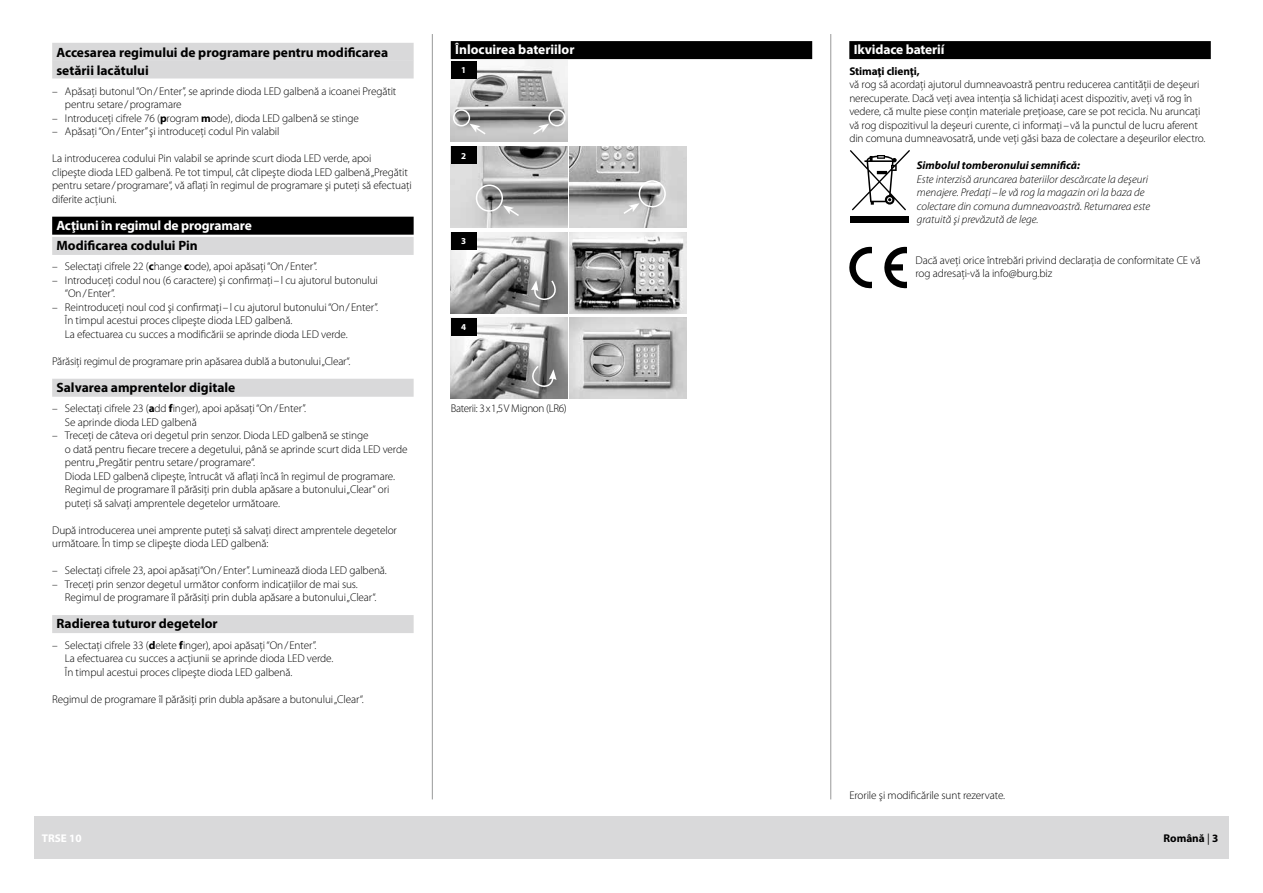
<style>
.page{position:relative;width:1263px;height:893px;background:#fff}
.page>*{position:absolute;margin:0;border:0;box-sizing:border-box;transform-origin:0 0}
.t1{font:700 13.5px/17.2px "Myriad Pro";color:#000}
.t2{font:700 13.5px "Myriad Pro";letter-spacing:-.01em;color:#fff}
.t3{font:300 11.25px/13.5px "Myriad Pro";letter-spacing:-.01em;color:#000}
.t4{font:italic 300 11.25px/13.5px "Myriad Pro";color:#000}
.t5{font:italic 700 11.25px "Myriad Pro";color:#000}
.t6{font:300 11.25px "Myriad Pro";letter-spacing:-.03em;color:#000}
.t7{font:700 11.25px "Myriad Pro";letter-spacing:-.01em;color:#000}
.t8{font:700 11.25px "Myriad Pro";color:#fff}
.t9{font:700 9px "Myriad Pro";color:#fff}
.s1{font-weight:700}
.s2{font-weight:400}
</style>
<div class="page">
<hr style="left:432px;top:34px;width:1px;height:765px;background:#989999">
<hr style="left:830px;top:34px;width:1px;height:765px;background:#989999">
<div style="left:34px;top:816px;width:1195px;height:43px;background:#d9d9da"></div>
<div style="left:52px;top:43px;width:362px;height:18px;background:#d9d9da"></div>
<div style="left:52px;top:60px;width:362px;height:18px;background:#d9d9da"></div>
<div style="left:52px;top:217px;width:362px;height:18px;background:#000"></div>
<div style="left:52px;top:237px;width:362px;height:18px;background:#d9d9da"></div>
<div style="left:52px;top:379px;width:362px;height:18px;background:#d9d9da"></div>
<div style="left:52px;top:615px;width:362px;height:18px;background:#d9d9da"></div>
<div style="left:849px;top:41px;width:362px;height:18px;background:#000"></div>
<div style="left:850px;top:216px;width:58px;height:7px;background:#000"></div>
<svg style="left:850px;top:150px;width:60px;height:60px"></svg>
<svg style="left:849px;top:247px;width:23px;height:42px"></svg>
<svg style="left:884px;top:247px;width:23px;height:42px"></svg>
<div style="left:451px;top:41px;width:361px;height:18px;background:#000"></div>
<img style="left:451px;top:61px;width:117px;height:81px">
<div style="left:451px;top:61px;width:25px;height:17px;background:#000"></div>
<img style="left:451px;top:147px;width:235px;height:80px">
<div style="left:451px;top:147px;width:25px;height:17px;background:#000"></div>
<img style="left:451px;top:232px;width:235px;height:81px">
<div style="left:451px;top:232px;width:25px;height:17px;background:#000"></div>
<img style="left:451px;top:318px;width:235px;height:81px">
<div style="left:451px;top:318px;width:25px;height:17px;background:#000"></div>
<svg style="left:470px;top:124px;width:17px;height:12px"></svg>
<svg style="left:503px;top:205px;width:18px;height:13px"></svg>
<svg style="left:531px;top:124px;width:18px;height:12px"></svg>
<div style="left:453px;top:109px;width:17px;height:17px;border:2px solid #fff;border-radius:50%"></div>
<div style="left:476px;top:184px;width:27px;height:28px;border:2px solid #fff;border-radius:50%"></div>
<div style="left:639px;top:180px;width:27px;height:27px;border:2px solid #fff;border-radius:50%"></div>
<div style="left:548px;top:109px;width:18px;height:17px;border:2px solid #fff;border-radius:50%"></div>
<svg style="left:622px;top:203px;width:17px;height:12px"></svg>
<svg style="left:521px;top:364px;width:35px;height:31px"></svg>
<svg style="left:531px;top:279px;width:34px;height:27px"></svg>
<p class="t1" style="left:56px;top:44px;width:333px">Accesarea regimului de programare pentru modificarea setării lacătului</p>
<p class="t3" style="left:65px;top:84px;width:333px;text-indent:-13px">– Apăsaţi butonul “On/Enter”, se aprinde dioda LED galbenă a icoanei Pregătit pentru setare/programare</p>
<p class="t3" style="left:52px;top:111px;width:308px">– Introduceţi cifrele 76 (<span class="s1">p</span>rogram <span class="s1">m</span>ode), dioda LED galbenă se stinge</p>
<p class="t3" style="left:52px;top:125px;width:229px">– Apăsaţi “On/Enter” şi introduceţi codul Pin valabil</p>
<p class="t3" style="left:52px;top:152px;width:361px">La introducerea codului Pin valabil se aprinde scurt dioda LED verde, apoi<br>clipeşte dioda LED galbenă. Pe tot timpul, cât clipeşte dioda LED galbenă „Pregătit pentru setare/programare“, vă aflaţi în regimul de programare şi puteţi să efectuaţi diferite acţiuni.</p>
<p class="t2" style="left:56px;top:216px;width:197px">Acţiuni în regimul de programare</p>
<p class="t1" style="left:56px;top:236px;width:143px">Modificarea codului Pin</p>
<p class="t3" style="left:52px;top:260px;width:267px">– Selectaţi cifrele 22 (<span class="s1">c</span>hange <span class="s1">c</span>ode), apoi apăsaţi “On/Enter”.</p>
<p class="t3" style="left:65px;top:273px;width:314px;text-indent:-13px">– Introduceţi codul nou (6 caractere) şi confirmaţi–l cu ajutorul butonului “On/Enter”.</p>
<p class="t3" style="left:65px;top:300px;width:315px;text-indent:-13px">– Reintroduceţi noul cod şi confirmaţi–l cu ajutorul butonului “On/Enter”.<br>În timpul acestui proces clipeşte dioda LED galbenă.<br>La efectuarea cu succes a modificării se aprinde dioda LED verde.</p>
<p class="t3" style="left:52px;top:354px;width:300px">Părăsiţi regimul de programare prin apăsarea dublă a butonului „Clear“.</p>
<p class="t1" style="left:56px;top:378px;width:180px">Salvarea amprentelor digitale</p>
<p class="t3" style="left:65px;top:402px;width:243px;text-indent:-13px">– Selectaţi cifrele 23 (<span class="s1">a</span>dd <span class="s1">f</span>inger), apoi apăsaţi “On/Enter”.<br>Se aprinde dioda LED galbenă</p>
<p class="t3" style="left:65px;top:429px;width:344px;text-indent:-13px">– Treceţi de câteva ori degetul prin senzor. Dioda LED galbenă se stinge<br>o dată pentru fiecare trecere a degetului, până se aprinde scurt dida LED verde pentru „Pregătir pentru setare/programare“.<br>Dioda LED galbenă clipeşte, întrucât vă aflaţi încă în regimul de programare.<br>Regimul de programare îl părăsiţi prin dubla apăsare a butonului „Clear“ ori puteţi să salvaţi amprentele degetelor următoare.</p>
<p class="t3" style="left:52px;top:523px;width:346px">După introducerea unei amprente puteţi să salvaţi direct amprentele degetelor următoare. În timp se clipeşte dioda LED galbenă:</p>
<p class="t3" style="left:52px;top:564px;width:336px">– Selectaţi cifrele 23, apoi apăsaţi“On/Enter”. Luminează dioda LED galbenă.</p>
<p class="t3" style="left:65px;top:577px;width:313px;text-indent:-13px">– Treceţi prin senzor degetul următor conform indicaţiilor de mai sus.<br>Regimul de programare îl părăsiţi prin dubla apăsare a butonului „Clear“.</p>
<p class="t1" style="left:56px;top:615px;width:163px">Radierea tuturor degetelor</p>
<p class="t3" style="left:65px;top:638px;width:270px;text-indent:-13px">– Selectaţi cifrele 33 (<span class="s1">d</span>elete <span class="s1">f</span>inger), apoi apăsaţi “On/Enter”.<br>La efectuarea cu succes a acţiunii se aprinde dioda LED verde.<br>În timpul acestui proces clipeşte dioda LED galbenă.</p>
<p class="t3" style="left:52px;top:692px;width:313px">Regimul de programare îl părăsiţi prin dubla apăsare a butonului „Clear“.</p>
<p class="t2" style="left:455px;top:41px;width:121px">Înlocuirea bateriilor</p>
<p class="t9" style="left:461px;top:64px;width:7px">1</p>
<p class="t9" style="left:461px;top:150px;width:7px">2</p>
<p class="t9" style="left:461px;top:235px;width:7px">3</p>
<p class="t9" style="left:461px;top:321px;width:7px">4</p>
<p class="t6" style="left:451px;top:402px;width:118px">Baterii: 3x1,5V Mignon (LR6)</p>
<p class="t2" style="left:854px;top:41px;width:92px">Ikvidace baterií</p>
<p class="t7" style="left:849px;top:63px;width:72px">Stimaţi clienţi,</p>
<p class="t3" style="left:849px;top:77px;width:358px">vă rog să acordaţi ajutorul dumneavoastră pentru reducerea cantităţii de deşeuri nerecuperate. Dacă veţi avea intenţia să lichidaţi acest dispozitiv, aveţi vă rog în vedere, că multe piese conţin materiale preţioase, care se pot recicla. Nu aruncaţi vă rog dispozitivul la deşeuri curente, ci informaţi–vă la punctul de lucru aferent din comuna dumneavosatră, unde veţi găsi baza de colectare a deşeurilor electro.</p>
<p class="t5" style="left:917px;top:158px;width:165px">Simbolul tomberonului semnifică:</p>
<p class="t4" style="left:917px;top:172px;width:235px">Este interzisă aruncarea bateriilor descărcate la deşeuri menajere. Predaţi –le vă rog la magazin ori la baza de colectare din comuna dumneavoastră. Returnarea este gratuită şi prevăzută de lege.</p>
<p class="t3" style="left:915px;top:253px;width:286px">Dacă aveți orice întrebări privind declarația de conformitate CE vă rog adresați-vă la info@burg.biz</p>
<p class="t3" style="left:849px;top:788px;width:157px">Erorile şi modificările sunt rezervate.</p>
<p class="t8" style="left:42px;top:831px;width:41px">TRSE 10</p>
<p class="t7" style="left:1163px;top:831px;width:56px">Română <span class="s2">|</span> 3</p>
</div>
